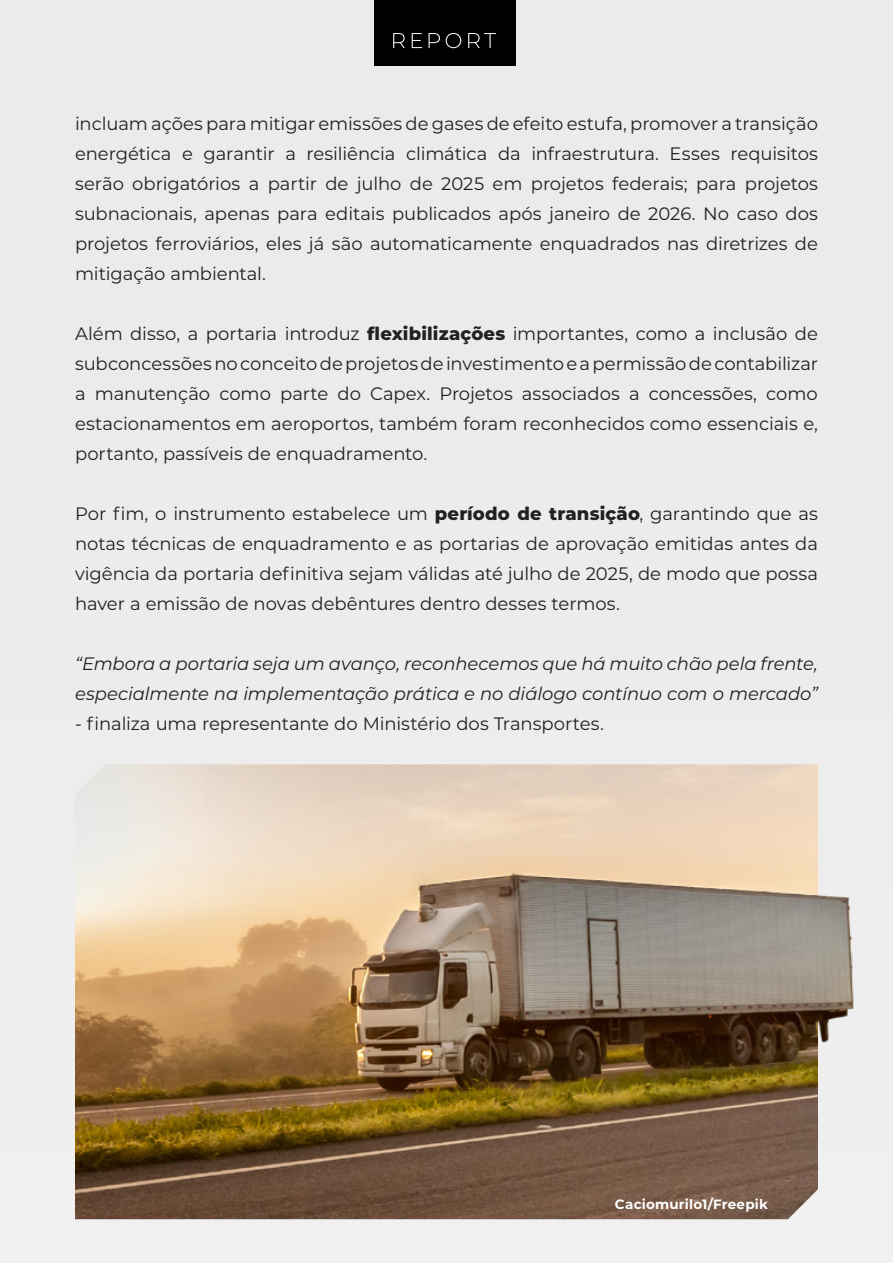
<style>
.page{position:relative;width:893px;height:1263px;background:#ebebeb}
.page>*{position:absolute;margin:0;border:0;box-sizing:border-box;transform-origin:0 0}
.t1{font:18px/30px "Montserrat";letter-spacing:-.005em;color:#212121;text-align:justify}
.t2{font:italic 18px/30px "Montserrat";letter-spacing:-.005em;color:#212121}
.t3{font:700 13.5px "Montserrat";letter-spacing:.015em;color:#fff}
.s1{font-weight:800}
</style>
<div class="page">
<div style="left:374px;top:0;width:141px;height:66px;background:#000"></div>
<svg style="left:393px;top:33px;width:103px;height:15px"></svg>
<img style="left:75px;top:764px;width:779px;height:455px">
<p class="t1" style="left:75px;top:108px;width:744px">incluam ações para mitigar emissões de gases de efeito estufa, promover a transição energética e garantir a resiliência climática da infraestrutura. Esses requisitos serão obrigatórios a partir de julho de 2025 em projetos federais; para projetos subnacionais, apenas para editais publicados após janeiro de 2026. No caso dos projetos ferroviários, eles já são automaticamente enquadrados nas diretrizes de mitigação ambiental.</p>
<p class="t1" style="left:75px;top:318px;width:744px">Além disso, a portaria introduz <span class="s1">flexibilizações</span> importantes, como a inclusão de subconcessões no conceito de projetos de investimento e a permissão de contabilizar a manutenção como parte do Capex. Projetos associados a concessões, como estacionamentos em aeroportos, também foram reconhecidos como essenciais e, portanto, passíveis de enquadramento.</p>
<p class="t1" style="left:75px;top:498px;width:744px">Por fim, o instrumento estabelece um <span class="s1">período de transição</span>, garantindo que as notas técnicas de enquadramento e as portarias de aprovação emitidas antes da vigência da portaria definitiva sejam válidas até julho de 2025, de modo que possa haver a emissão de novas debêntures dentro desses termos.</p>
<p class="t2" style="left:75px;top:648px;width:744px">“Embora a portaria seja um avanço, reconhecemos que há muito chão pela frente, especialmente na implementação prática e no diálogo contínuo com o mercado”</p>
<p class="t1" style="left:75px;top:708px;width:530px">- finaliza uma representante do Ministério dos Transportes.</p>
<p class="t3" style="left:615px;top:1194px;width:155px">Caciomurilo1/Freepik</p>
</div>
